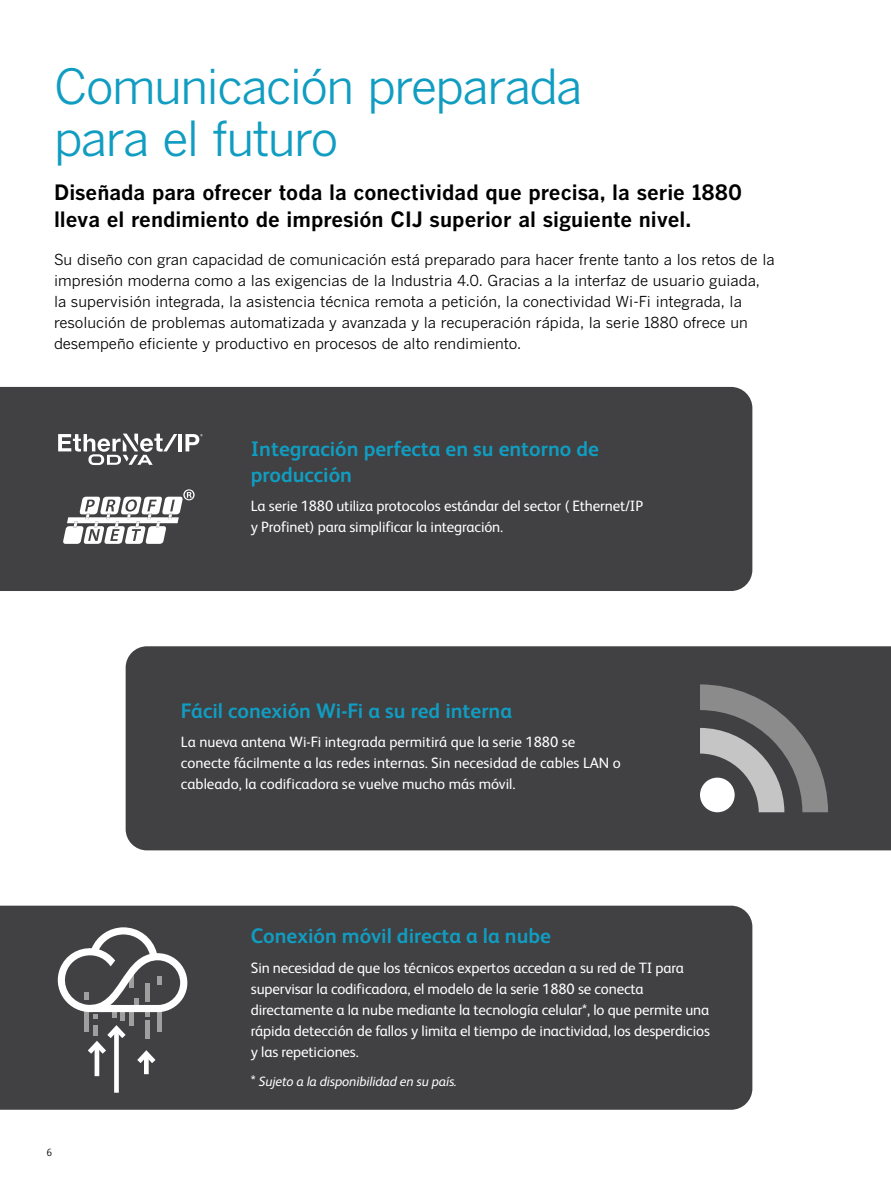
<style>
.page{position:relative;width:891px;height:1188px;background:#fff}
.page>*{position:absolute;margin:0;border:0;box-sizing:border-box;transform-origin:0 0}
.t1{font:48px/52.5px "Benton Gothic";letter-spacing:-.035em;color:#109dc1}
.t2{font:700 21px/27px "Benton Gothic";color:#000}
.t3{font:700 21px/25.5px "FS Albert Pro";color:#109dc1}
.t4{font:15px/21px "FS Albert Pro";letter-spacing:-.01em;color:#fff}
.t5{font:15px/21px "Benton Gothic";color:#000}
.t6{font:italic 13.5px "FS Albert Pro";letter-spacing:-.01em;color:#fff}
.t7{font:300 10.5px "FS Albert Pro";color:#000}
.s1{font-style:normal;font-size:15px}
</style>
<div class="page">
<div style="left:126px;top:646px;width:765px;height:204px;background:#414042"></div>
<svg style="left:700px;top:684px;width:128px;height:128px;background:#787779"></svg>
<div style="left:0;top:906px;width:752px;height:204px;background:#414042"></div>
<hr style="left:95px;top:1048px;width:4px;height:28px;background:#fff">
<div style="left:144px;top:1054px;width:5px;height:20px;background:#fff"></div>
<div style="left:114px;top:1029px;width:5px;height:64px;background:#fff"></div>
<svg style="left:52px;top:927px;width:143px;height:141px"></svg>
<div style="left:0;top:387px;width:752px;height:204px;background:#414042"></div>
<svg style="left:63px;top:489px;width:132px;height:55px"></svg>
<hr style="left:178px;top:434px;width:4px;height:17px;background:#fff">
<svg style="left:58px;top:434px;width:119px;height:31px"></svg>
<svg style="left:185px;top:434px;width:17px;height:17px"></svg>
<h1 class="t1" style="left:54px;top:61px;width:530px">Comunicación preparada para el futuro</h1>
<h2 class="t2" style="left:54px;top:180px;width:690px">Diseñada para ofrecer toda la conectividad que precisa, la serie 1880 lleva el rendimiento de impresión CIJ superior al siguiente nivel.</h2>
<p class="t5" style="left:54px;top:250px;width:722px">Su diseño con gran capacidad de comunicación está preparado para hacer frente tanto a los retos de la impresión moderna como a las exigencias de la Industria 4.0. Gracias a la interfaz de usuario guiada, la supervisión integrada, la asistencia técnica remota a petición, la conectividad Wi-Fi integrada, la resolución de problemas automatizada y avanzada y la recuperación rápida, la serie 1880 ofrece un desempeño eficiente y productivo en procesos de alto rendimiento.</p>
<h2 class="t3" style="left:251px;top:435px;width:350px">Integración perfecta en su entorno de producción</h2>
<p class="t4" style="left:251px;top:494px;width:394px">La serie 1880 utiliza protocolos estándar del sector ( Ethernet/IP y Profinet) para simplificar la integración.</p>
<h2 class="t3" style="left:181px;top:697px;width:333px">Fácil conexión Wi-Fi a su red interna</h2>
<p class="t4" style="left:181px;top:731px;width:441px">La nueva antena Wi-Fi integrada permitirá que la serie 1880 se conecte fácilmente a las redes internas. Sin necesidad de cables LAN o cableado, la codificadora se vuelve mucho más móvil.</p>
<p class="t7" style="left:46px;top:1145px;width:7px">6</p>
<h2 class="t3" style="left:251px;top:922px;width:302px">Conexión móvil directa a la nube</h2>
<p class="t4" style="left:251px;top:956px;width:461px">Sin necesidad de que los técnicos expertos accedan a su red de TI para supervisar la codificadora, el modelo de la serie 1880 se conecta directamente a la nube mediante la tecnología celular*, lo que permite una rápida detección de fallos y limita el tiempo de inactividad, los desperdicios y las repeticiones.</p>
<p class="t6" style="left:251px;top:1072px;width:208px"><span class="s1">*</span> Sujeto a la disponibilidad en su país.</p>
</div>
